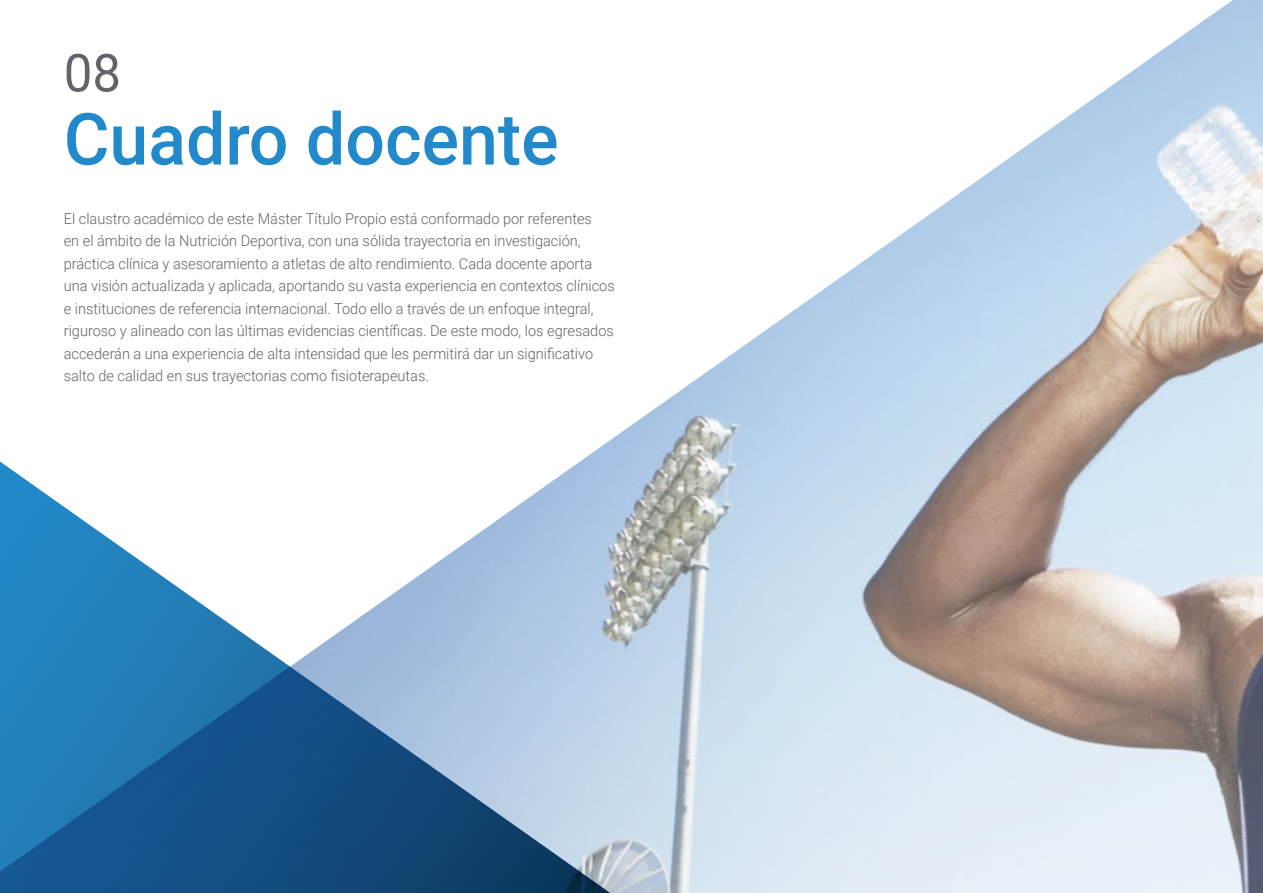
<style>
.page{position:relative;width:1263px;height:893px;background:#fff}
.page>*{position:absolute;margin:0;border:0;box-sizing:border-box;transform-origin:0 0}
.t1{font:500 72px "Roboto";color:#2289ca}
.t2{font:52.5px "Roboto";color:#61646a}
.t3{font:300 15px/22.5px "Roboto";color:#61646a}
</style>
<div class="page">
<img style="left:602px;top:0;width:661px;height:893px">
<svg style="left:0;top:446px;width:640px;height:447px"></svg>
<h2 class="t2" style="left:64px;top:36px;width:59px">08</h2>
<h1 class="t1" style="left:64px;top:89px;width:496px">Cuadro docente</h1>
<p class="t3" style="left:64px;top:207px;width:552px">El claustro académico de este Máster Título Propio está conformado por referentes<br>en el ámbito de la Nutrición Deportiva, con una sólida trayectoria en investigación, práctica clínica y asesoramiento a atletas de alto rendimiento. Cada docente aporta una visión actualizada y aplicada, aportando su vasta experiencia en contextos clínicos e instituciones de referencia internacional. Todo ello a través de un enfoque integral, riguroso y alineado con las últimas evidencias científicas. De este modo, los egresados accederán a una experiencia de alta intensidad que les permitirá dar un significativo salto de calidad en sus trayectorias como fisioterapeutas.</p>
</div>
